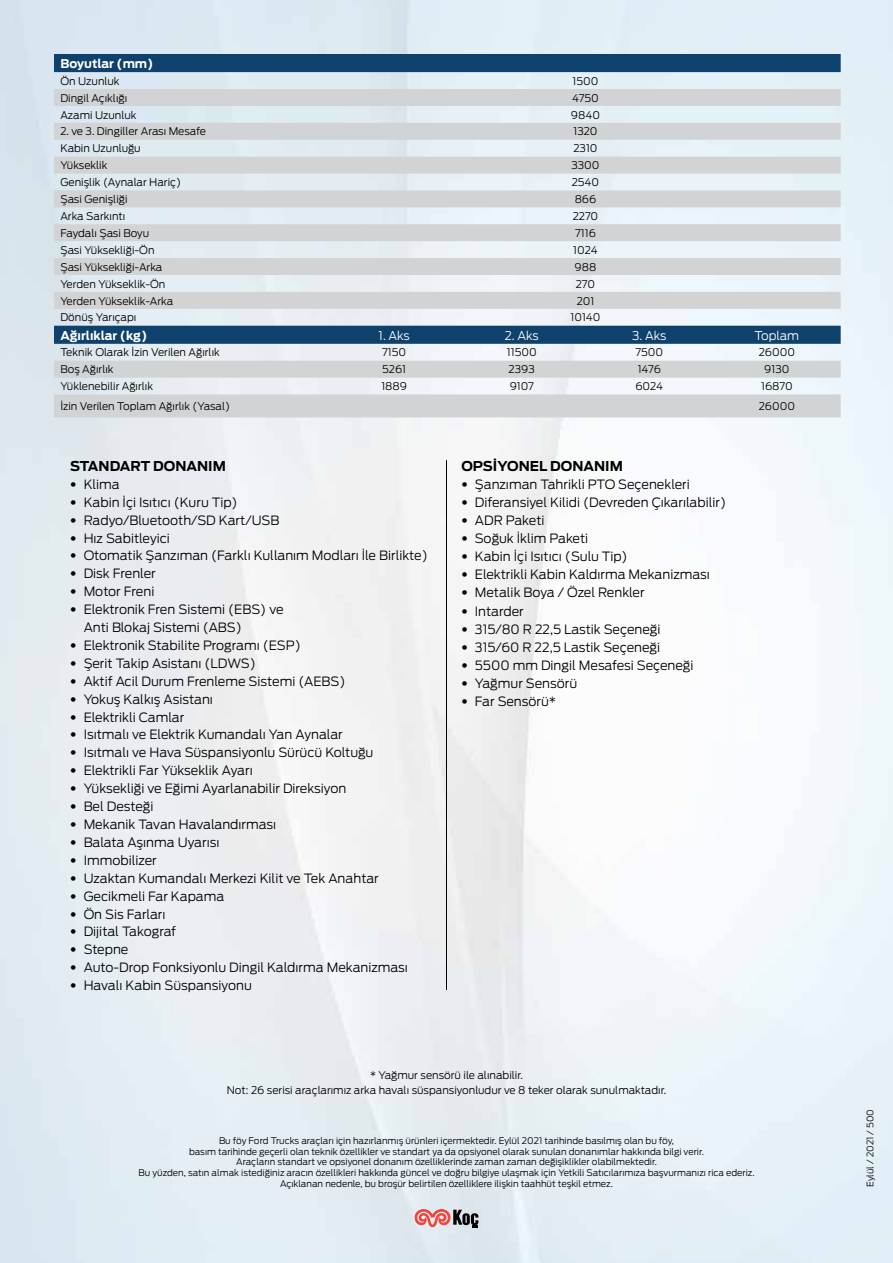
<style>
.page{position:relative;width:893px;height:1263px;background:#fff}
.page>*{position:absolute;margin:0;border:0;box-sizing:border-box;transform-origin:0 0}
.t1{font:700 13.5px "Ford Antenna";color:#000}
.t2{font:300 12.75px/17.9px "Ford Antenna";color:#000}
.t3{font:700 12px "Ford Antenna";color:#fff}
.t4{font:300 12px "Ford Antenna";color:#fff}
.t5{font:300 10.5px/15px "Ford Antenna";color:#000;text-align:center}
.t6{font:300 9px/10.8px "Ford Antenna";color:#000;text-align:center}
.s1{font-family:"Helvetica Neue LT Std";font-stretch:condensed}
</style>
<div class="page">
<hr style="left:446px;top:460px;width:1px;height:530px;background:#000">
<svg style="left:54px;top:54px;width:787px;height:35px;background:#7393ac"></svg>
<svg style="left:54px;top:89px;width:787px;height:328px;background:#d0d8dd"></svg>
<svg style="left:415px;top:1209px;width:63px;height:19px"></svg>
<p class="t3" style="left:60px;top:53px;width:94px">Boyutlar (mm)</p>
<p class="t5" style="left:60px;top:72px;width:61px">Ön Uzunluk</p>
<p class="t5" style="left:573px;top:72px;width:27px">1500</p>
<p class="t5" style="left:60px;top:89px;width:68px">Dingil Açıklığı</p>
<p class="t5" style="left:572px;top:89px;width:28px">4750</p>
<p class="t5" style="left:60px;top:106px;width:78px">Azami Uzunluk</p>
<p class="t5" style="left:571px;top:106px;width:31px">9840</p>
<p class="t5" style="left:60px;top:123px;width:147px">2. ve 3. Dingiller Arası Mesafe</p>
<p class="t5" style="left:573px;top:123px;width:26px">1320</p>
<p class="t5" style="left:60px;top:140px;width:82px">Kabin Uzunluğu</p>
<p class="t5" style="left:573px;top:140px;width:26px">2310</p>
<p class="t5" style="left:60px;top:157px;width:49px">Yükseklik</p>
<p class="t5" style="left:571px;top:157px;width:30px">3300</p>
<p class="t5" style="left:60px;top:174px;width:122px">Genişlik (Aynalar Hariç)</p>
<p class="t5" style="left:572px;top:174px;width:29px">2540</p>
<p class="t5" style="left:60px;top:191px;width:69px">Şasi Genişliği</p>
<p class="t5" style="left:575px;top:191px;width:23px">866</p>
<p class="t5" style="left:60px;top:207px;width:66px">Arka Sarkıntı</p>
<p class="t5" style="left:573px;top:207px;width:27px">2270</p>
<p class="t5" style="left:60px;top:224px;width:90px">Faydalı Şasi Boyu</p>
<p class="t5" style="left:575px;top:224px;width:22px">7116</p>
<p class="t5" style="left:60px;top:241px;width:96px">Şasi Yüksekliği-Ön</p>
<p class="t5" style="left:573px;top:241px;width:26px">1024</p>
<p class="t5" style="left:60px;top:258px;width:104px">Şasi Yüksekliği-Arka</p>
<p class="t5" style="left:575px;top:258px;width:23px">988</p>
<p class="t5" style="left:60px;top:275px;width:106px">Yerden Yükseklik-Ön</p>
<p class="t5" style="left:576px;top:275px;width:21px">270</p>
<p class="t5" style="left:60px;top:292px;width:114px">Yerden Yükseklik-Arka</p>
<p class="t5" style="left:577px;top:292px;width:19px">201</p>
<p class="t5" style="left:60px;top:309px;width:78px">Dönüş Yarıçapı</p>
<p class="t5" style="left:570px;top:309px;width:32px">10140</p>
<p class="t3" style="left:60px;top:324px;width:88px">Ağırlıklar (kg)</p>
<p class="t4" style="left:379px;top:325px;width:33px">1. Aks</p>
<p class="t4" style="left:505px;top:325px;width:35px">2. Aks</p>
<p class="t4" style="left:632px;top:325px;width:36px">3. Aks</p>
<p class="t4" style="left:755px;top:325px;width:46px">Toplam</p>
<p class="t5" style="left:60px;top:344px;width:161px">Teknik Olarak İzin Verilen Ağırlık</p>
<p class="t5" style="left:382px;top:344px;width:25px">7150</p>
<p class="t5" style="left:507px;top:344px;width:31px">11500</p>
<p class="t5" style="left:635px;top:344px;width:29px">7500</p>
<p class="t5" style="left:759px;top:344px;width:38px">26000</p>
<p class="t5" style="left:60px;top:361px;width:55px">Boş Ağırlık</p>
<p class="t5" style="left:382px;top:361px;width:25px">5261</p>
<p class="t5" style="left:509px;top:361px;width:28px">2393</p>
<p class="t5" style="left:638px;top:361px;width:25px">1476</p>
<p class="t5" style="left:764px;top:361px;width:27px">9130</p>
<p class="t5" style="left:60px;top:378px;width:94px">Yüklenebilir Ağırlık</p>
<p class="t5" style="left:381px;top:378px;width:27px">1889</p>
<p class="t5" style="left:510px;top:378px;width:26px">9107</p>
<p class="t5" style="left:635px;top:378px;width:29px">6024</p>
<p class="t5" style="left:761px;top:378px;width:33px">16870</p>
<p class="t5" style="left:60px;top:398px;width:171px">İzin Verilen Toplam Ağırlık (Yasal)</p>
<p class="t5" style="left:759px;top:398px;width:38px">26000</p>
<p class="t1" style="left:70px;top:454px;width:157px">STANDART DONANIM</p>
<p class="t2" style="left:70px;top:474px;width:51px"><span class="s1">•</span> Klima</p>
<p class="t2" style="left:70px;top:492px;width:169px"><span class="s1">•</span> Kabin İçi Isıtıcı (Kuru Tip)</p>
<p class="t2" style="left:70px;top:509px;width:211px"><span class="s1">•</span> Radyo/Bluetooth/SD Kart/USB</p>
<p class="t2" style="left:70px;top:527px;width:101px"><span class="s1">•</span> Hız Sabitleyici</p>
<p class="t2" style="left:70px;top:545px;width:359px"><span class="s1">•</span> Otomatik Şanzıman (Farklı Kullanım Modları İle Birlikte)</p>
<p class="t2" style="left:70px;top:563px;width:87px"><span class="s1">•</span> Disk Frenler</p>
<p class="t2" style="left:70px;top:581px;width:86px"><span class="s1">•</span> Motor Freni</p>
<p class="t2" style="left:84px;top:599px;width:201px;text-indent:-14px"><span class="s1">•</span> Elektronik Fren Sistemi (EBS) ve<br>Anti Blokaj Sistemi (ABS)</p>
<p class="t2" style="left:70px;top:635px;width:232px"><span class="s1">•</span> Elektronik Stabilite Programı (ESP)</p>
<p class="t2" style="left:70px;top:653px;width:187px"><span class="s1">•</span> Şerit Takip Asistanı (LDWS)</p>
<p class="t2" style="left:70px;top:671px;width:277px"><span class="s1">•</span> Aktif Acil Durum Frenleme Sistemi (AEBS)</p>
<p class="t2" style="left:70px;top:688px;width:144px"><span class="s1">•</span> Yokuş Kalkış Asistanı</p>
<p class="t2" style="left:70px;top:706px;width:116px"><span class="s1">•</span> Elektrikli Camlar</p>
<p class="t2" style="left:70px;top:724px;width:274px"><span class="s1">•</span> Isıtmalı ve Elektrik Kumandalı Yan Aynalar</p>
<p class="t2" style="left:70px;top:742px;width:305px"><span class="s1">•</span> Isıtmalı ve Hava Süspansiyonlu Sürücü Koltuğu</p>
<p class="t2" style="left:70px;top:760px;width:184px"><span class="s1">•</span> Elektrikli Far Yükseklik Ayarı</p>
<p class="t2" style="left:70px;top:778px;width:278px"><span class="s1">•</span> Yüksekliği ve Eğimi Ayarlanabilir Direksiyon</p>
<p class="t2" style="left:70px;top:796px;width:85px"><span class="s1">•</span> Bel Desteği</p>
<p class="t2" style="left:70px;top:814px;width:207px"><span class="s1">•</span> Mekanik Tavan Havalandırması</p>
<p class="t2" style="left:70px;top:832px;width:151px"><span class="s1">•</span> Balata Aşınma Uyarısı</p>
<p class="t2" style="left:70px;top:850px;width:88px"><span class="s1">•</span> Immobilizer</p>
<p class="t2" style="left:70px;top:868px;width:310px"><span class="s1">•</span> Uzaktan Kumandalı Merkezi Kilit ve Tek Anahtar</p>
<p class="t2" style="left:70px;top:885px;width:156px"><span class="s1">•</span> Gecikmeli Far Kapama</p>
<p class="t2" style="left:70px;top:903px;width:97px"><span class="s1">•</span> Ön Sis Farları</p>
<p class="t2" style="left:70px;top:921px;width:108px"><span class="s1">•</span> Dijital Takograf</p>
<p class="t2" style="left:70px;top:939px;width:60px"><span class="s1">•</span> Stepne</p>
<p class="t2" style="left:70px;top:957px;width:339px"><span class="s1">•</span> Auto-Drop Fonksiyonlu Dingil Kaldırma Mekanizması</p>
<p class="t2" style="left:70px;top:975px;width:183px"><span class="s1">•</span> Havalı Kabin Süspansiyonu</p>
<p class="t1" style="left:461px;top:454px;width:163px">OPSİYONEL DONANIM</p>
<p class="t2" style="left:461px;top:474px;width:230px"><span class="s1">•</span> Şanzıman Tahrikli PTO Seçenekleri</p>
<p class="t2" style="left:461px;top:492px;width:266px"><span class="s1">•</span> Diferansiyel Kilidi (Devreden Çıkarılabilir)</p>
<p class="t2" style="left:461px;top:510px;width:85px"><span class="s1">•</span> ADR Paketi</p>
<p class="t2" style="left:461px;top:528px;width:128px"><span class="s1">•</span> Soğuk İklim Paketi</p>
<p class="t2" style="left:461px;top:546px;width:168px"><span class="s1">•</span> Kabin İçi Isıtıcı (Sulu Tip)</p>
<p class="t2" style="left:461px;top:564px;width:250px"><span class="s1">•</span> Elektrikli Kabin Kaldırma Mekanizması</p>
<p class="t2" style="left:461px;top:582px;width:185px"><span class="s1">•</span> Metalik Boya / Özel Renkler</p>
<p class="t2" style="left:461px;top:600px;width:64px"><span class="s1">•</span> Intarder</p>
<p class="t2" style="left:461px;top:618px;width:201px"><span class="s1">•</span> 315/80 R 22,5 Lastik Seçeneği</p>
<p class="t2" style="left:461px;top:637px;width:200px"><span class="s1">•</span> 315/60 R 22,5 Lastik Seçeneği</p>
<p class="t2" style="left:461px;top:655px;width:234px"><span class="s1">•</span> 5500 mm Dingil Mesafesi Seçeneği</p>
<p class="t2" style="left:461px;top:673px;width:117px"><span class="s1">•</span> Yağmur Sensörü</p>
<p class="t2" style="left:461px;top:691px;width:96px"><span class="s1">•</span> Far Sensörü*</p>
<p class="t5" style="left:227px;top:1066px;width:441px">* Yağmur sensörü ile alınabilir.<br>Not: 26 serisi araçlarımız arka havalı süspansiyonludur ve 8 teker olarak sunulmaktadır.</p>
<p class="t6" style="left:139px;top:1134px;width:618px">Bu föy Ford Trucks araçları için hazırlanmış ürünleri içermektedir. Eylül 2021 tarihinde basılmış olan bu föy,<br>basım tarihinde geçerli olan teknik özellikler ve standart ya da opsiyonel olarak sunulan donanımlar hakkında bilgi verir.<br>Araçların standart ve opsiyonel donanım özelliklerinde zaman zaman değişiklikler olabilmektedir.<br>Bu yüzden, satın almak istediğiniz aracın özellikleri hakkında güncel ve doğru bilgiye ulaşmak için Yetkili Satıcılarımıza başvurmanızı rica ederiz.<br>Açıklanan nedenle, bu broşür belirtilen özelliklere ilişkin taahhüt teşkil etmez.</p>
<p class="t6" style="left:864px;top:1187px;width:79px;rotate:-90deg">Eylül / 2021 / 500</p>
</div>
